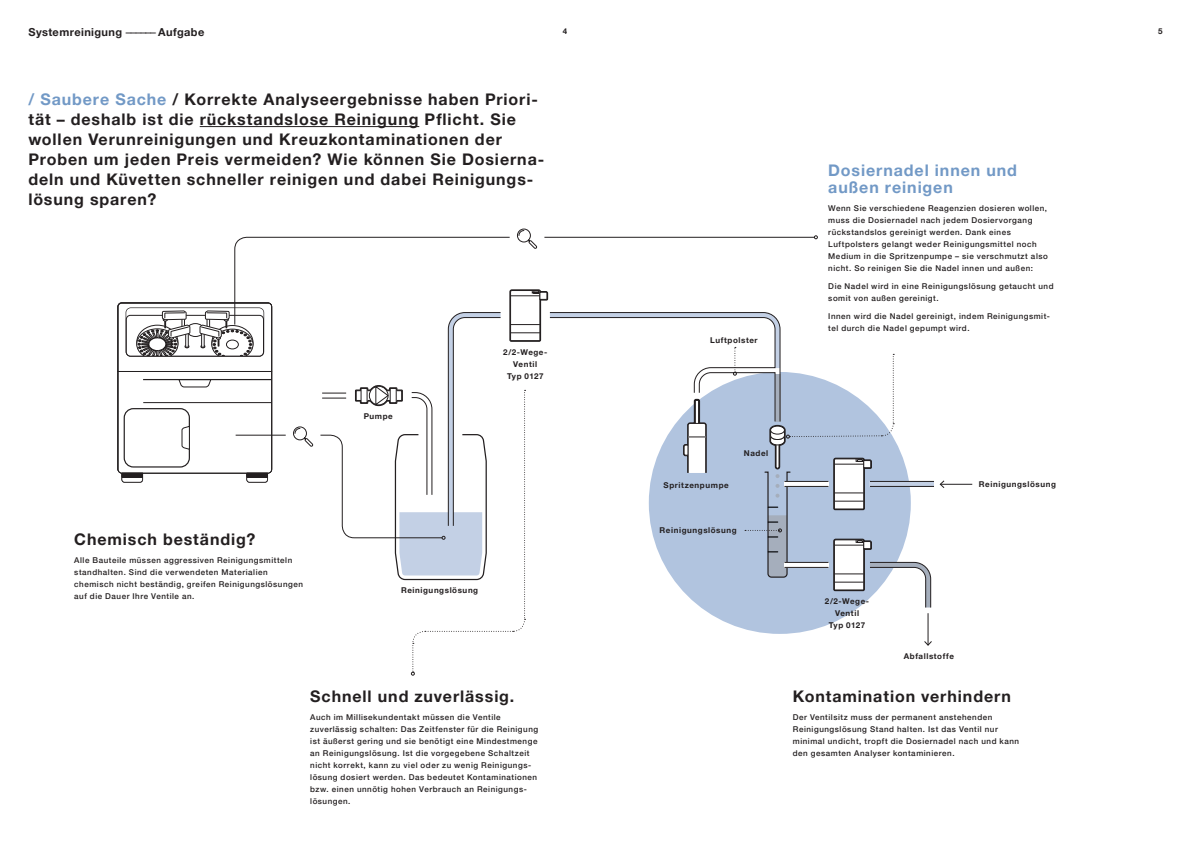
<style>
.page{position:relative;width:1191px;height:842px;background:#fff}
.page>*{position:absolute;margin:0;border:0;box-sizing:border-box;transform-origin:0 0}
.Einführungstext{font:700 16px/20px "Helvetica Neue LTW1 G";letter-spacing:.055em;color:#231f20}
.t1{font:700 16px/17px "Helvetica Neue LTW1 G";letter-spacing:.06em;color:#7299c6}
.Erklaerungstext_Hera{font:700 16px "Helvetica Neue LTW1 G";letter-spacing:.055em;color:#231f20}
.t2{font:700 11px "Helvetica Neue LTW1 G";letter-spacing:.035em;color:#231f20}
.Erklaerungstext_Hera-2{font:500 8px/12px "Helvetica Neue LTW1 G";letter-spacing:.065em;color:#231f20}
.Erklaerungstext_klei{font:700 8px/12px "Helvetica Neue LTW1 G";letter-spacing:.075em;color:#231f20;text-align:center}
.s1{font-weight:400}
.s2{color:#7299c6}
</style>
<div class="page">
<div style="left:870px;top:481px;width:64px;height:5px;background:#c3d0e5"></div>
<hr style="left:870px;top:481px;width:64px;height:1px;background:#231f20">
<hr style="left:870px;top:486px;width:64px;height:1px;background:#231f20">
<svg style="left:234px;top:237px;width:580px;height:52px"></svg>
<svg style="left:814px;top:235px;width:3px;height:4px"></svg>
<div style="left:509px;top:220px;width:35px;height:34px;background:#fff;border-radius:50%"></div>
<svg style="left:517px;top:228px;width:21px;height:21px"></svg>
<hr style="left:940px;top:484px;width:32px;height:1px;background:#231f20">
<svg style="left:939px;top:480px;width:6px;height:8px"></svg>
<svg style="left:117px;top:289px;width:815px;height:386px"></svg>
<hr style="left:200px;top:126px;width:219px;height:1px;background:#231f20">
<p class="t2" style="left:28px;top:25px;width:177px">Systemreinigung <span class="s1">––––––</span> Aufgabe</p>
<p class="Erklaerungstext_klei" style="left:562px;top:25px;width:6px">4</p>
<p class="Erklaerungstext_klei" style="left:1158px;top:25px;width:6px">5</p>
<p class="Einführungstext" style="left:28px;top:89px;width:517px"><span class="s2">/ Saubere Sache</span> / Korrekte Analyseergebnisse haben Priori&shy;tät – deshalb ist die rückstandslose Reinigung Pflicht. Sie wollen Verunreinigungen und Kreuzkontaminationen der Proben um jeden Preis vermeiden? Wie können Sie Dosierna&shy;deln und Küvetten schneller reinigen und dabei Reinigungs&shy;lösung sparen?</p>
<p class="Einführungstext" style="left:74px;top:529px;width:183px">Chemisch beständig?</p>
<p class="Erklaerungstext_Hera-2" style="left:74px;top:554px;width:230px">Alle Bauteile müssen aggressiven Reinigungsmitteln standhalten. Sind die verwendeten Materialien chemisch nicht beständig, greifen Reinigungslösungen auf die Dauer Ihre Ventile an.</p>
<p class="Erklaerungstext_klei" style="left:364px;top:410px;width:31px">Pumpe</p>
<p class="Erklaerungstext_klei" style="left:503px;top:346px;width:46px">2/2-Wege-<br>Ventil<br>Typ 0127</p>
<p class="Erklaerungstext_klei" style="left:401px;top:584px;width:79px">Reinigungslösung</p>
<p class="Einführungstext" style="left:310px;top:686px;width:206px">Schnell und zuverlässig.</p>
<p class="Erklaerungstext_Hera-2" style="left:310px;top:711px;width:229px">Auch im Millisekundentakt müssen die Ventile zuverlässig schalten: Das Zeitfenster für die Reinigung ist äußerst gering und sie benötigt eine Mindestmenge an Reinigungslösung. Ist die vorgegebene Schaltzeit nicht korrekt, kann zu viel oder zu wenig Reinigungs&shy;lösung dosiert werden. Das bedeutet Kontaminationen bzw. einen unnötig hohen Verbrauch an Reinigungs&shy;lösungen.</p>
<p class="Erklaerungstext_klei" style="left:710px;top:334px;width:49px">Luftpolster</p>
<p class="t1" style="left:828px;top:162px;width:190px">Dosiernadel innen und außen reinigen</p>
<p class="Erklaerungstext_Hera-2" style="left:828px;top:202px;width:221px">Wenn Sie verschiedene Reagenzien dosieren wollen, muss die Dosiernadel nach jedem Dosiervorgang rückstandslos gereinigt werden. Dank eines Luftpolsters gelangt weder Reinigungsmittel noch Medium in die Spritzenpumpe – sie verschmutzt also nicht. So reinigen Sie die Nadel innen und außen:</p>
<p class="Erklaerungstext_Hera-2" style="left:828px;top:280px;width:227px">Die Nadel wird in eine Reinigungslösung getaucht und somit von außen gereinigt.</p>
<p class="Erklaerungstext_Hera-2" style="left:828px;top:310px;width:223px">Innen wird die Nadel gereinigt, indem Reinigungsmit&shy;tel durch die Nadel gepumpt wird.</p>
<p class="Erklaerungstext_klei" style="left:663px;top:479px;width:67px">Spritzenpumpe</p>
<p class="Erklaerungstext_klei" style="left:744px;top:447px;width:26px">Nadel</p>
<p class="Erklaerungstext_klei" style="left:659px;top:524px;width:79px">Reinigungslösung</p>
<p class="Erklaerungstext_klei" style="left:979px;top:478px;width:79px">Reinigungslösung</p>
<p class="Erklaerungstext_klei" style="left:825px;top:595px;width:46px">2/2-Wege-<br>Ventil<br>Typ 0127</p>
<p class="Erklaerungstext_klei" style="left:903px;top:650px;width:52px">Abfallstoffe</p>
<p class="Erklaerungstext_Hera" style="left:793px;top:687px;width:219px">Kontamination verhindern</p>
<p class="Erklaerungstext_Hera-2" style="left:793px;top:711px;width:228px">Der Ventilsitz muss der permanent anstehenden Reinigungslösung Stand halten. Ist das Ventil nur minimal undicht, tropft die Dosiernadel nach und kann den gesamten Analyser kontaminieren.</p>
</div>
